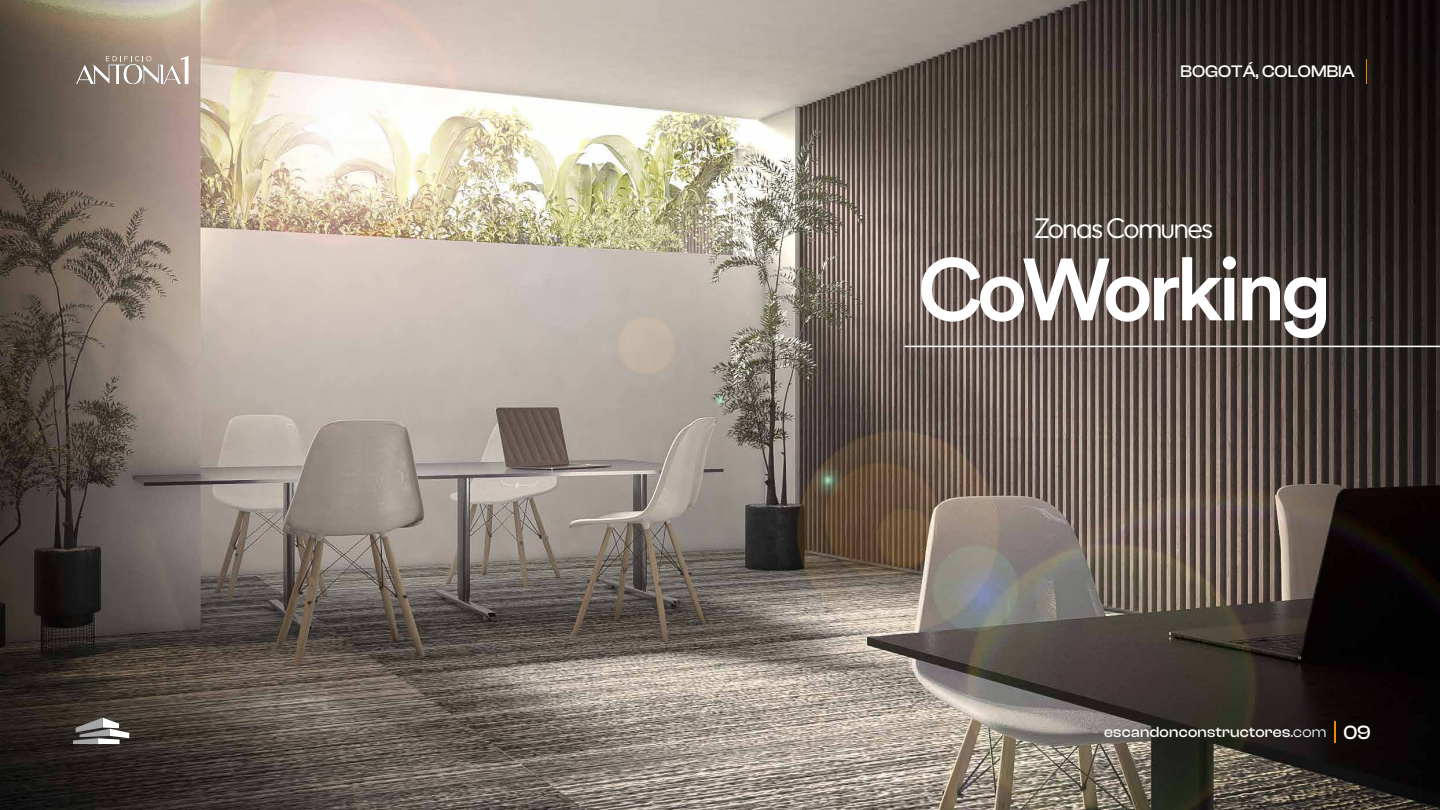
<style>
.page{position:relative;width:1440px;height:810px;background:#fff}
.page>*{position:absolute;margin:0;border:0;box-sizing:border-box;transform-origin:0 0}
.t1{font:500 87.15px "Circular Std";letter-spacing:-.06em;color:#fff}
.t2{font:300 28.58px "Outfit";letter-spacing:-.06em;color:#fff}
.t3{font:500 17.33px "Clash Display";color:#fff}
.t4{font:500 15.23px "Clash Display";letter-spacing:.02em;color:#fff}
.s1{font-weight:400}
.s2{font-size:19.88px}
</style>
<div class="page">
<img style="left:0;top:0;width:1440px;height:810px">
<hr style="left:905px;top:346px;width:535px;height:1px;background:#fff">
<svg style="left:1366px;top:60px;width:1px;height:24px"></svg>
<svg style="left:73px;top:718px;width:56px;height:26px"></svg>
<svg style="left:76px;top:56px;width:113px;height:28px;background:#aa9c91"></svg>
<svg style="left:1335px;top:722px;width:1px;height:21px"></svg>
<p class="t3" style="left:1181px;top:62px;width:176px">BOGOTÁ, COLOMBIA</p>
<h2 class="t2" style="left:1034px;top:210px;width:181px">Zonas Comunes</h2>
<h1 class="t1" style="left:918px;top:235px;width:416px">CoWorking</h1>
<p class="t4" style="left:1104px;top:724px;width:268px">escandonconstructores<span class="s1">.com</span> <span class="s2">09</span></p>
</div>
